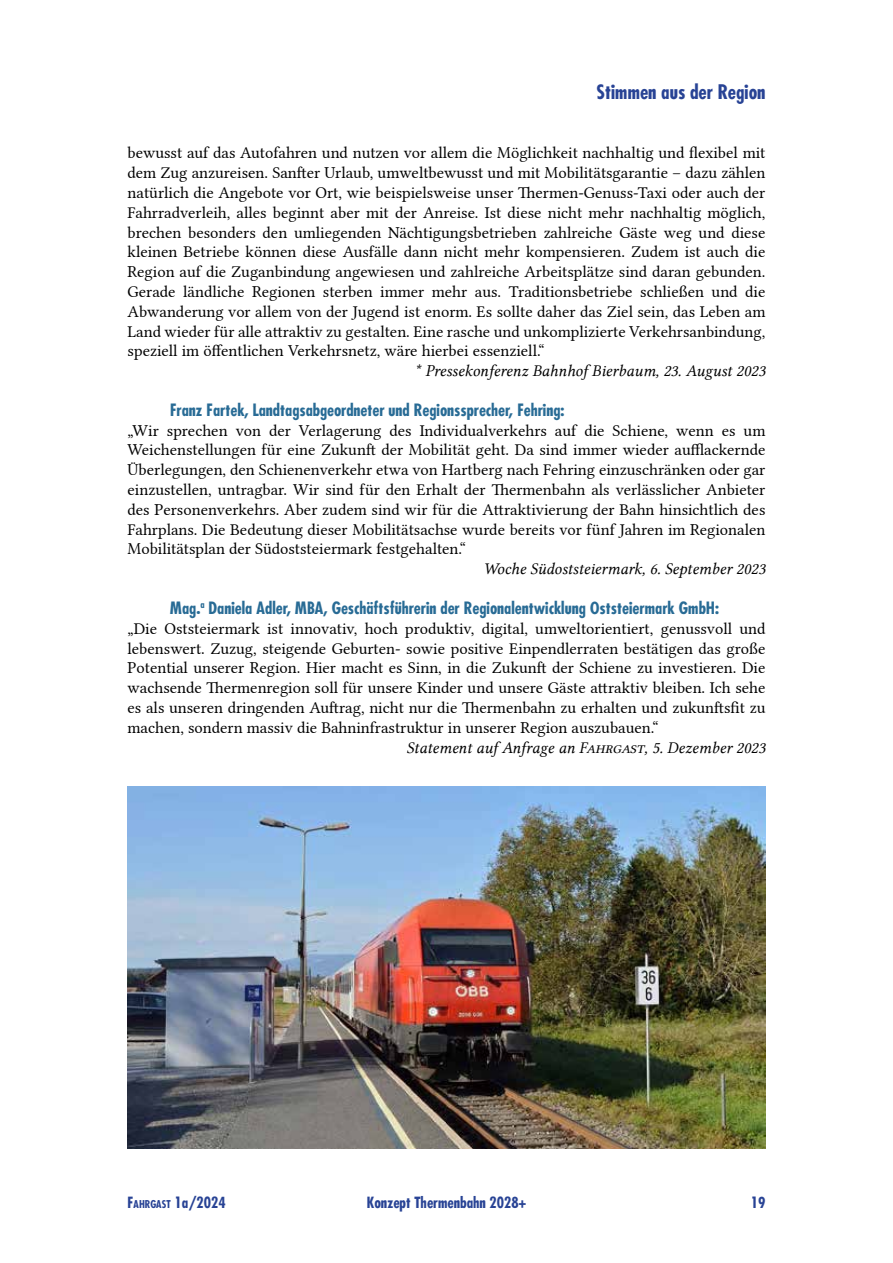
<style>
.page{position:relative;width:893px;height:1263px;background:#fff}
.page>*{position:absolute;margin:0;border:0;box-sizing:border-box;transform-origin:0 0}
.t1{font:700 condensed 19.5px "Futura";color:#284395}
.t2{font:16.5px/19.8px "Lin Libertine";color:#000;text-align:justify}
.t3{font:700 condensed 16.5px "Futura";color:#286b95}
.t4{font:16.5px "Lin Libertine I";color:#000}
.t5{font:700 condensed 15px "Futura";color:#284395}
.t6{font:700 condensed 10.5px "Futura";color:#284395}
.s1{font-size:15px}
</style>
<div class="page">
<img style="left:128px;top:787px;width:637px;height:361px">
<p class="t1" style="left:596px;top:79px;width:170px">Stimmen aus der Region</p>
<p class="t2" style="left:128px;top:141px;width:639px">bewusst auf das Autofahren und nutzen vor allem die Möglichkeit nachhaltig und flexibel mit dem Zug anzureisen. Sanfter Urlaub, umweltbewusst und mit Mobilitätsgarantie – dazu zählen natürlich die Angebote vor Ort, wie beispielsweise unser Thermen-Genuss-Taxi oder auch der Fahrradverleih, alles beginnt aber mit der Anreise. Ist diese nicht mehr nachhaltig möglich, brechen besonders den umliegenden Nächtigungsbetrieben zahlreiche Gäste weg und diese kleinen Betriebe können diese Ausfälle dann nicht mehr kompensieren. Zudem ist auch die Region auf die Zuganbindung angewiesen und zahlreiche Arbeitsplätze sind daran gebunden.<br>Gerade ländliche Regionen sterben immer mehr aus. Traditionsbetriebe schließen und die Abwanderung vor allem von der Jugend ist enorm. Es sollte daher das Ziel sein, das Leben am Land wieder für alle attraktiv zu gestalten. Eine rasche und unkomplizierte Verkehrsanbindung, speziell im öffentlichen Verkehrsnetz, wäre hierbei essenziell.“</p>
<p class="t4" style="left:414px;top:361px;width:353px">* Pressekonferenz Bahnhof Bierbaum, 23. August 2023</p>
<p class="t3" style="left:170px;top:399px;width:396px">Franz Fartek, Landtagsabgeordneter und Regionssprecher, Fehring:</p>
<p class="t2" style="left:128px;top:419px;width:639px">„Wir sprechen von der Verlagerung des Individualverkehrs auf die Schiene, wenn es um Weichenstellungen für eine Zukunft der Mobilität geht. Da sind immer wieder aufflackernde Überlegungen, den Schienenverkehr etwa von Hartberg nach Fehring einzuschränken oder gar einzustellen, untragbar. Wir sind für den Erhalt der Thermenbahn als verlässlicher Anbieter des Personenverkehrs. Aber zudem sind wir für die Attraktivierung der Bahn hinsichtlich des Fahrplans. Die Bedeutung dieser Mobilitätsachse wurde bereits vor fünf Jahren im Regionalen Mobilitätsplan der Südoststeiermark festgehalten.“</p>
<p class="t4" style="left:483px;top:559px;width:284px">Woche Südoststeiermark, 6. September 2023</p>
<p class="t3" style="left:170px;top:597px;width:550px">Mag.<sup>a</sup> Daniela Adler, MBA, Geschäftsführerin der Regionalentwicklung Oststeiermark GmbH:</p>
<p class="t2" style="left:128px;top:617px;width:639px">„Die Oststeiermark ist innovativ, hoch produktiv, digital, umweltorientiert, genussvoll und lebenswert. Zuzug, steigende Geburten- sowie positive Einpendlerraten bestätigen das große Potential unserer Region. Hier macht es Sinn, in die Zukunft der Schiene zu investieren. Die wachsende Thermenregion soll für unsere Kinder und unsere Gäste attraktiv bleiben. Ich sehe es als unseren dringenden Auftrag, nicht nur die Thermenbahn zu erhalten und zukunftsfit zu machen, sondern massiv die Bahninfrastruktur in unserer Region auszubauen.“</p>
<p class="t4" style="left:406px;top:738px;width:360px">Statement auf Anfrage an Fahrgast, 5. Dezember 2023</p>
<p class="t6" style="left:128px;top:1197px;width:100px"><span class="s1">F</span>AHRGAST <span class="s1">1a/2024</span></p>
<p class="t5" style="left:367px;top:1193px;width:161px">Konzept Thermenbahn 2028+</p>
<p class="t5" style="left:751px;top:1193px;width:16px">19</p>
</div>
